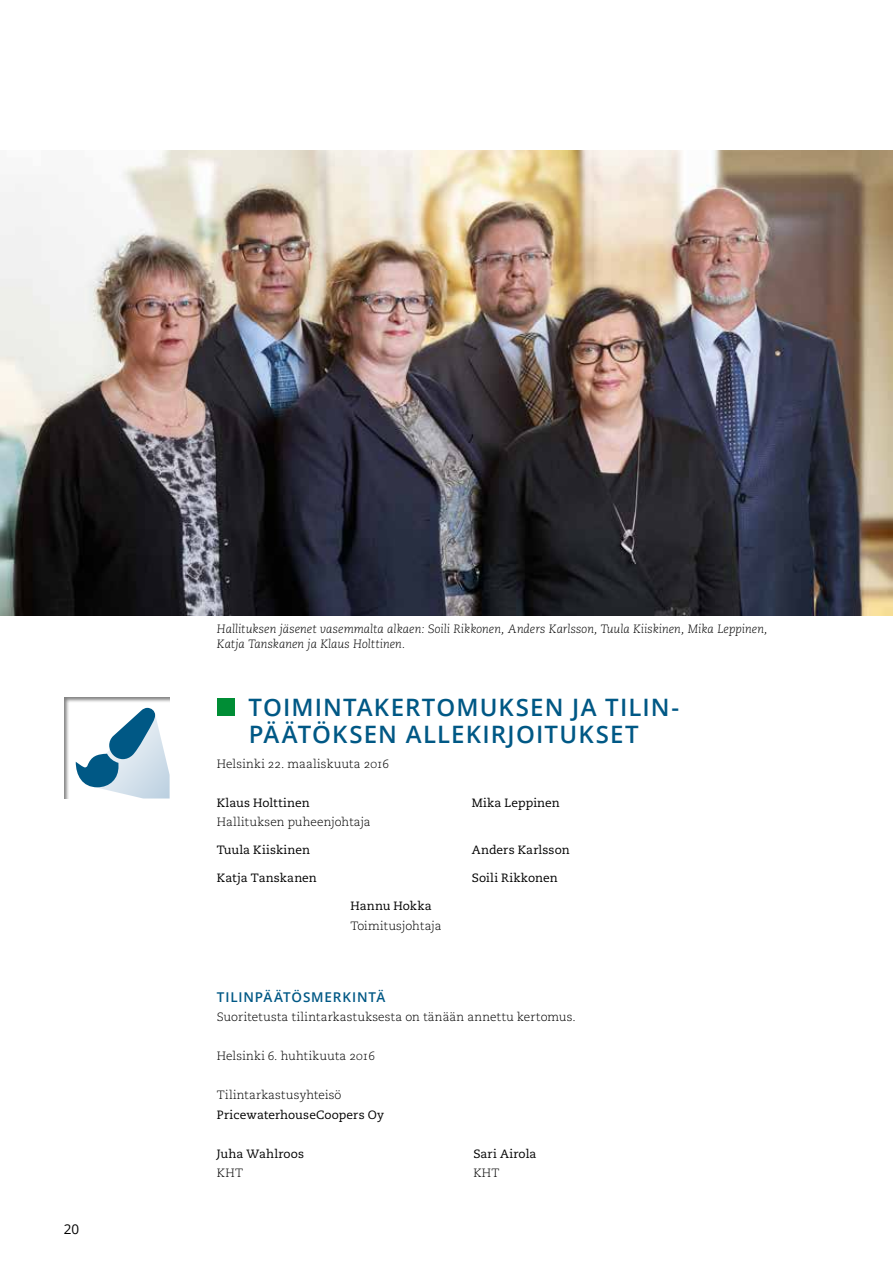
<style>
.page{position:relative;width:893px;height:1263px;background:#fff}
.page>*{position:absolute;margin:0;border:0;box-sizing:border-box;transform-origin:0 0}
.t1{font:600 24px "Open Sans";color:#005885}
.t2{font:600 13.5px "Open Sans";color:#005885}
.t3{font:13.5px "Open Sans";color:#000}
.t4{font:300 12px "Caecilia LT Std";letter-spacing:.005em;color:#000}
.t5{font:12px "Caecilia LT Std";letter-spacing:.015em;color:#000}
.t6{font:italic 300 12px/15px "Caecilia LT Std";letter-spacing:-.005em;color:#000}
</style>
<div class="page">
<div style="left:64px;top:695px;width:106px;height:105px;background:#000;opacity:.5"></div>
<div style="left:217px;top:699px;width:17px;height:17px;background:#008d35"></div>
<img style="left:0;top:151px;width:893px;height:464px">
<svg style="left:76px;top:708px;width:94px;height:90px"></svg>
<p class="t3" style="left:64px;top:1220px;width:17px">20</p>
<p class="t6" style="left:217px;top:621px;width:552px">Hallituksen jäsenet vasemmalta alkaen: Soili Rikkonen, Anders Karlsson, Tuula Kiiskinen, Mika Leppinen,<br>Katja Tanskanen ja Klaus Holttinen.</p>
<h1 class="t1" style="left:249px;top:691px;width:83px">TOIMINTAKERTO</h1>
<h1 class="t1" style="left:456px;top:691px;width:41px">MUKSEN</h1>
<h1 class="t1" style="left:572px;top:691px;width:47px">JA TILIN</h1>
<h1 class="t1" style="left:671px;top:691px;width:9px">-</h1>
<h1 class="t1" style="left:249px;top:718px;width:17px">PÄÄTÖKSEN</h1>
<h1 class="t1" style="left:406px;top:718px;width:16px">ALLEKIRJOITUKSET</h1>
<p class="t4" style="left:217px;top:757px;width:174px">Helsinki 22. maaliskuuta 2016</p>
<p class="t5" style="left:217px;top:795px;width:94px">Klaus Holttinen</p>
<p class="t5" style="left:472px;top:795px;width:90px">Mika Leppinen</p>
<p class="t4" style="left:217px;top:815px;width:155px">Hallituksen puheenjohtaja</p>
<p class="t5" style="left:217px;top:843px;width:95px">Tuula Kiiskinen</p>
<p class="t5" style="left:472px;top:843px;width:99px">Anders Karlsson</p>
<p class="t5" style="left:217px;top:871px;width:102px">Katja Tanskanen</p>
<p class="t5" style="left:472px;top:871px;width:87px">Soili Rikkonen</p>
<p class="t5" style="left:350px;top:899px;width:83px">Hannu Hokka</p>
<p class="t4" style="left:350px;top:919px;width:93px">Toimitusjohtaja</p>
<p class="t2" style="left:217px;top:987px;width:18px">TILINPÄÄTÖS</p>
<p class="t2" style="left:311px;top:987px;width:23px">MERKINTÄ</p>
<p class="t4" style="left:217px;top:1010px;width:360px">Suoritetusta tilintarkastuksesta on tänään annettu kertomus.</p>
<p class="t4" style="left:217px;top:1049px;width:160px">Helsinki 6. huhtikuuta 2016</p>
<p class="t4" style="left:217px;top:1088px;width:126px">Tilintarkastusyhteisö</p>
<p class="t5" style="left:217px;top:1107px;width:169px">PricewaterhouseCoopers Oy</p>
<p class="t5" style="left:217px;top:1146px;width:89px">Juha Wahlroos</p>
<p class="t5" style="left:473px;top:1146px;width:65px">Sari Airola</p>
<p class="t4" style="left:217px;top:1166px;width:28px">KHT</p>
<p class="t4" style="left:473px;top:1166px;width:28px">KHT</p>
</div>
